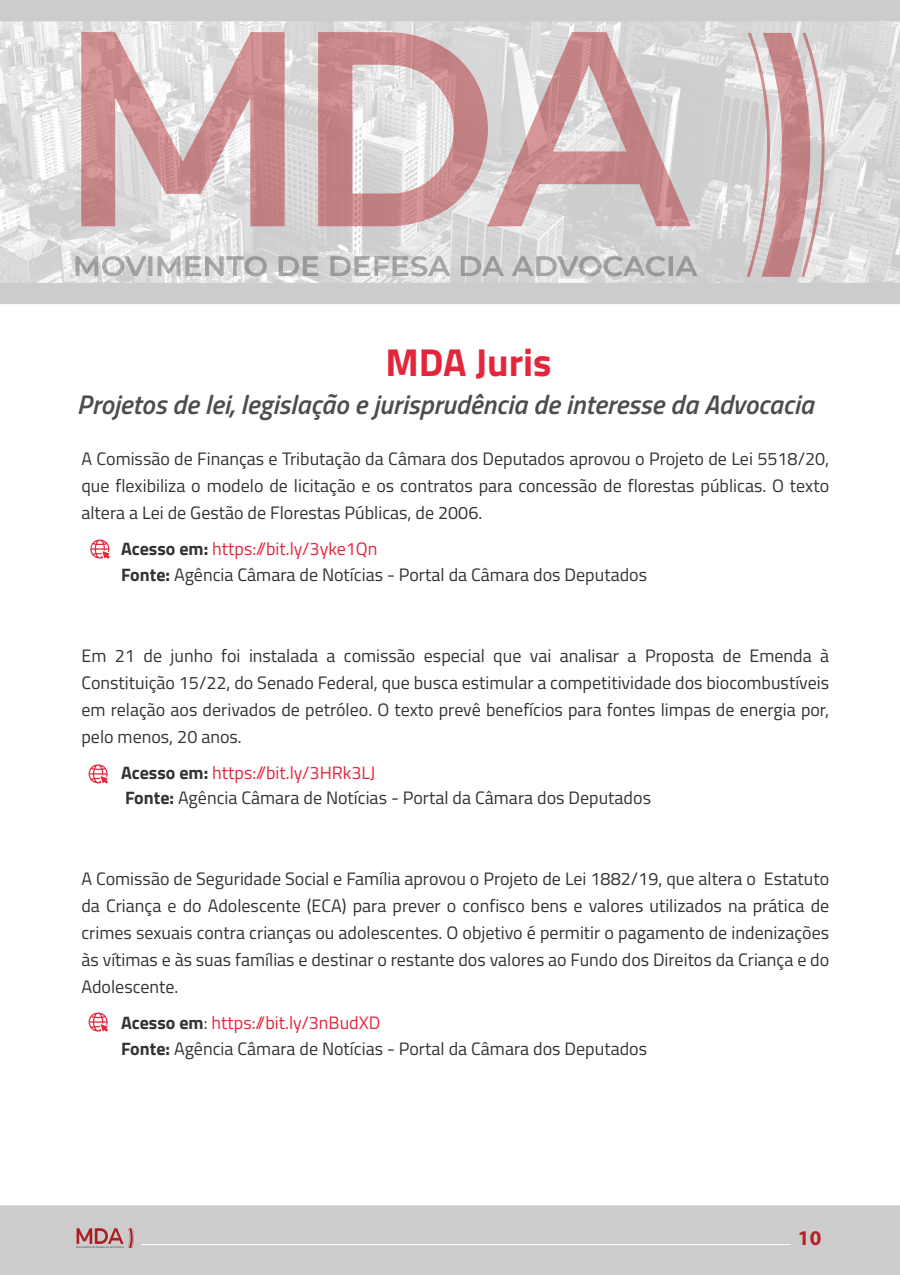
<style>
.page{position:relative;width:900px;height:1275px;background:#fff}
.page>*{position:absolute;margin:0;border:0;box-sizing:border-box;transform-origin:0 0}
.t1{font:700 39px "Titillium Web";color:#e4263b}
.t2{font:italic 600 27px "Titillium Web";color:#4d4d4d}
.t3{font:700 21px "Myriad Pro";color:#b52327}
.t4{font:18px/27px "Titillium Web";color:#333;text-align:justify}
.s1{font-weight:700}
.s2{color:#e4263b}
</style>
<div class="page">
<div style="left:0;top:1205px;width:900px;height:70px;background:#ccc"></div>
<hr style="left:142px;top:1244px;width:648px;height:1px;background:#fff">
<svg style="left:76px;top:1228px;width:58px;height:20px"></svg>
<img style="left:0;top:21px;width:900px;height:262px">
<svg style="left:81px;top:32px;width:204px;height:194px;background:#d5b2b4"></svg>
<svg style="left:318px;top:32px;width:373px;height:194px;background:#d2b5b6"></svg>
<svg style="left:747px;top:33px;width:78px;height:244px;background:#d1b5b6"></svg>
<svg style="left:158px;top:256px;width:22px;height:21px"></svg>
<svg style="left:279px;top:256px;width:41px;height:21px"></svg>
<svg style="left:461px;top:256px;width:43px;height:21px"></svg>
<svg style="left:330px;top:255px;width:120px;height:22px;background:#c8c8c8"></svg>
<svg style="left:186px;top:255px;width:83px;height:22px;background:#c6c6c6"></svg>
<svg style="left:512px;top:253px;width:186px;height:24px;background:#c2c2c3"></svg>
<svg style="left:75px;top:255px;width:77px;height:22px;background:#c6c6c6"></svg>
<div style="left:0;top:0;width:900px;height:21px;background:#ccc"></div>
<div style="left:0;top:283px;width:900px;height:21px;background:#ccc"></div>
<svg style="left:88px;top:764px;width:20px;height:20px"></svg>
<svg style="left:90px;top:539px;width:20px;height:20px"></svg>
<svg style="left:88px;top:1012px;width:20px;height:20px"></svg>
<h1 class="t1" style="left:385px;top:333px;width:168px">MDA Juris</h1>
<h2 class="t2" style="left:77px;top:384px;width:738px">Projetos de lei, legislação e jurisprudência de interesse da Advocacia</h2>
<p class="t4" style="left:81px;top:444px;width:749px">A Comissão de Finanças e Tributação da Câmara dos Deputados aprovou o Projeto de Lei 5518/20, que flexibiliza o modelo de licitação e os contratos para concessão de florestas públicas. O texto altera a Lei de Gestão de Florestas Públicas, de 2006.</p>
<p class="t4" style="left:121px;top:535px;width:528px;line-height:25.5px"><span class="s1">Acesso em:</span> <span class="s2">https://bit.ly/3yke1Qn<br></span><span class="s1">Fonte:</span> Agência Câmara de Notícias - Portal da Câmara dos Deputados</p>
<p class="t4" style="left:81px;top:641px;width:749px">Em 21 de junho foi instalada a comissão especial que vai analisar a Proposta de Emenda à Constituição 15/22, do Senado Federal, que busca estimular a competitividade dos biocombustíveis em relação aos derivados de petróleo. O texto prevê benefícios para fontes limpas de energia por, pelo menos, 20 anos.</p>
<p class="t4" style="left:121px;top:759px;width:531px;line-height:25.5px"><span class="s1">Acesso em:</span> <span class="s2">https://bit.ly/3HRk3LJ<br></span><span class="s1">Fonte:</span> Agência Câmara de Notícias - Portal da Câmara dos Deputados</p>
<p class="t4" style="left:81px;top:864px;width:749px">A Comissão de Seguridade Social e Família aprovou o Projeto de Lei 1882/19, que altera o Estatuto da Criança e do Adolescente (ECA) para prever o confisco bens e valores utilizados na prática de crimes sexuais contra crianças ou adolescentes. O objetivo é permitir o pagamento de indenizações às vítimas e às suas famílias e destinar o restante dos valores ao Fundo dos Direitos da Criança e do Adolescente.</p>
<p class="t4" style="left:121px;top:1009px;width:528px;line-height:25.5px"><span class="s1">Acesso em</span>: <span class="s2">https://bit.ly/3nBudXD<br></span><span class="s1">Fonte:</span> Agência Câmara de Notícias - Portal da Câmara dos Deputados</p>
<p class="t3" style="left:798px;top:1224px;width:25px">10</p>
</div>
